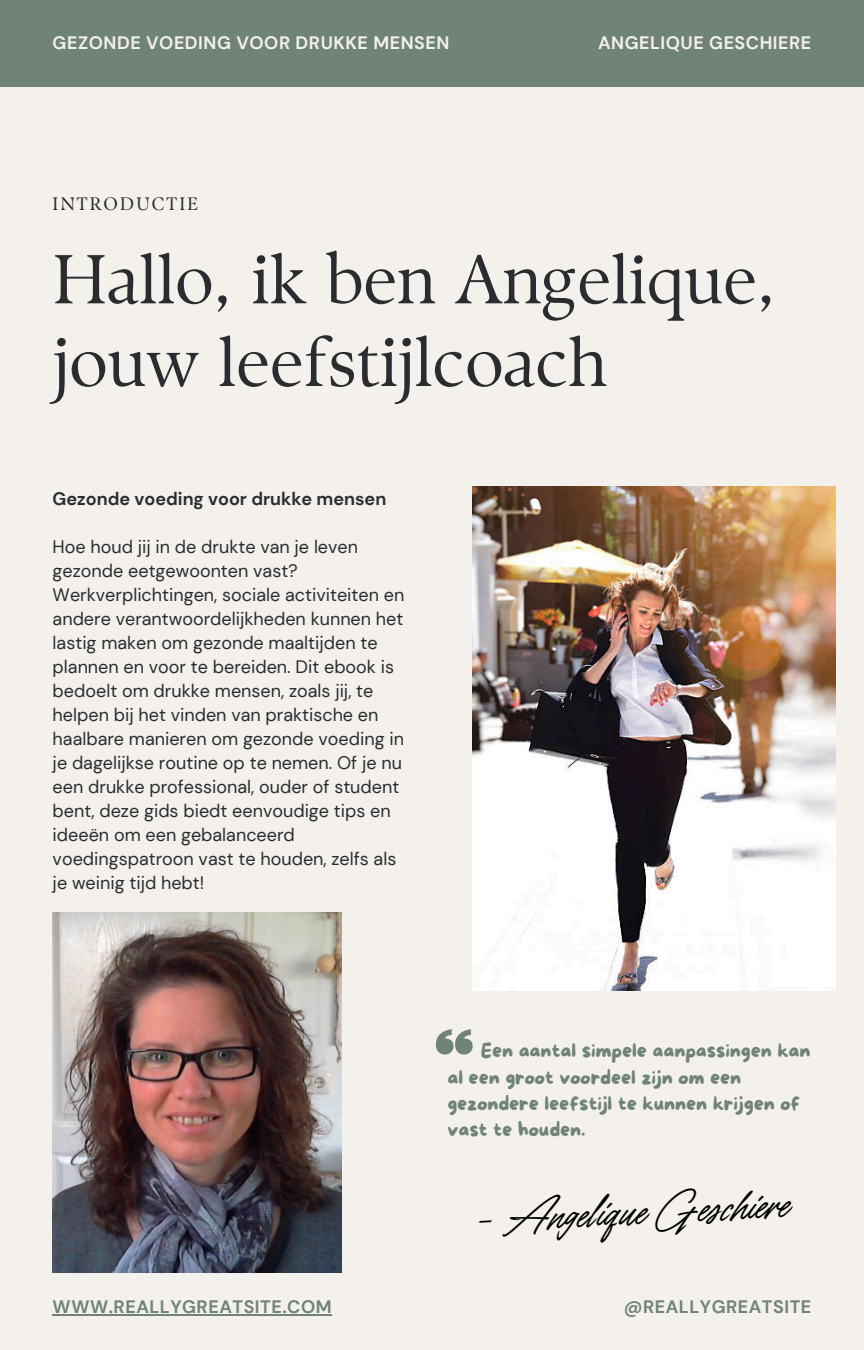
<style>
.page{position:relative;width:864px;height:1350px;background:#f4f0eb}
.page>*{position:absolute;margin:0;border:0;box-sizing:border-box;transform-origin:0 0}
.t1{font:69.08px/82.8px "TY Serif D";color:#2b2c30}
.t2{font:36.68px "TY Script";color:#000}
.t3{font:19.8px/26.6px "More Sugar";letter-spacing:-.005em;color:#6f8377}
.t4{font:18px/24.1px "DM Sans";color:#2b2c30}
.t5{font:700 18px "DM Sans";letter-spacing:.03em;color:#f4f0eb}
.t6{font:700 18px "DM Sans";letter-spacing:.03em;color:#6f8377}
.t7{font:700 18px "DM Sans";color:#2b2c30}
.t8{font:18px "TY Serif D";letter-spacing:.12em;color:#2b2c30}
</style>
<div class="page">
<img style="left:473px;top:486px;width:363px;height:505px">
<div style="left:0;top:0;width:864px;height:86px;background:#6f8377"></div>
<svg style="left:436px;top:1029px;width:37px;height:25px"></svg>
<img style="left:53px;top:913px;width:288px;height:359px">
<hr style="left:53px;top:1314px;width:279px;height:2px;background:#6f8377">
<h2 class="t5" style="left:53px;top:31px;width:398px">GEZONDE VOEDING VOOR DRUKKE MENSEN</h2>
<p class="t8" style="left:53px;top:193px;width:147px">INTRODUCTIE</p>
<h1 class="t5" style="left:598px;top:31px;width:215px">ANGELIQUE GESCHIERE</h1>
<h5 class="t1" style="left:53px;top:238px;width:725px">Hallo, ik ben Angelique, jouw leefstijlcoach</h5>
<p class="t7" style="left:53px;top:487px;width:335px">Gezonde voeding voor drukke mensen</p>
<p class="t4" style="left:53px;top:535px;width:353px">Hoe houd jij in de drukte van je leven gezonde eetgewoonten vast?<br>Werkverplichtingen, sociale activiteiten en andere verantwoordelijkheden kunnen het lastig maken om gezonde maaltijden te plannen en voor te bereiden. Dit ebook is bedoelt om drukke mensen, zoals jij, te helpen bij het vinden van praktische en haalbare manieren om gezonde voeding in je dagelijkse routine op te nemen. Of je nu een drukke professional, ouder of student bent, deze gids biedt eenvoudige tips en ideeën om een gebalanceerd voedingspatroon vast te houden, zelfs als je weinig tijd hebt!</p>
<h4 class="t6" style="left:53px;top:1295px;width:281px">WWW.REALLYGREATSITE.COM</h4>
<h3 class="t3" style="left:447px;top:1038px;width:365px;text-indent:33px">Een aantal simpele aanpassingen kan al een groot voordeel zijn om een gezondere leefstijl te kunnen krijgen of vast te houden.</h3>
<p class="t2" style="left:472px;top:1198px;width:317px;rotate:-3deg">- Angelique Geschiere</p>
<h3 class="t6" style="left:624px;top:1295px;width:189px">@REALLYGREATSITE</h3>
</div>
